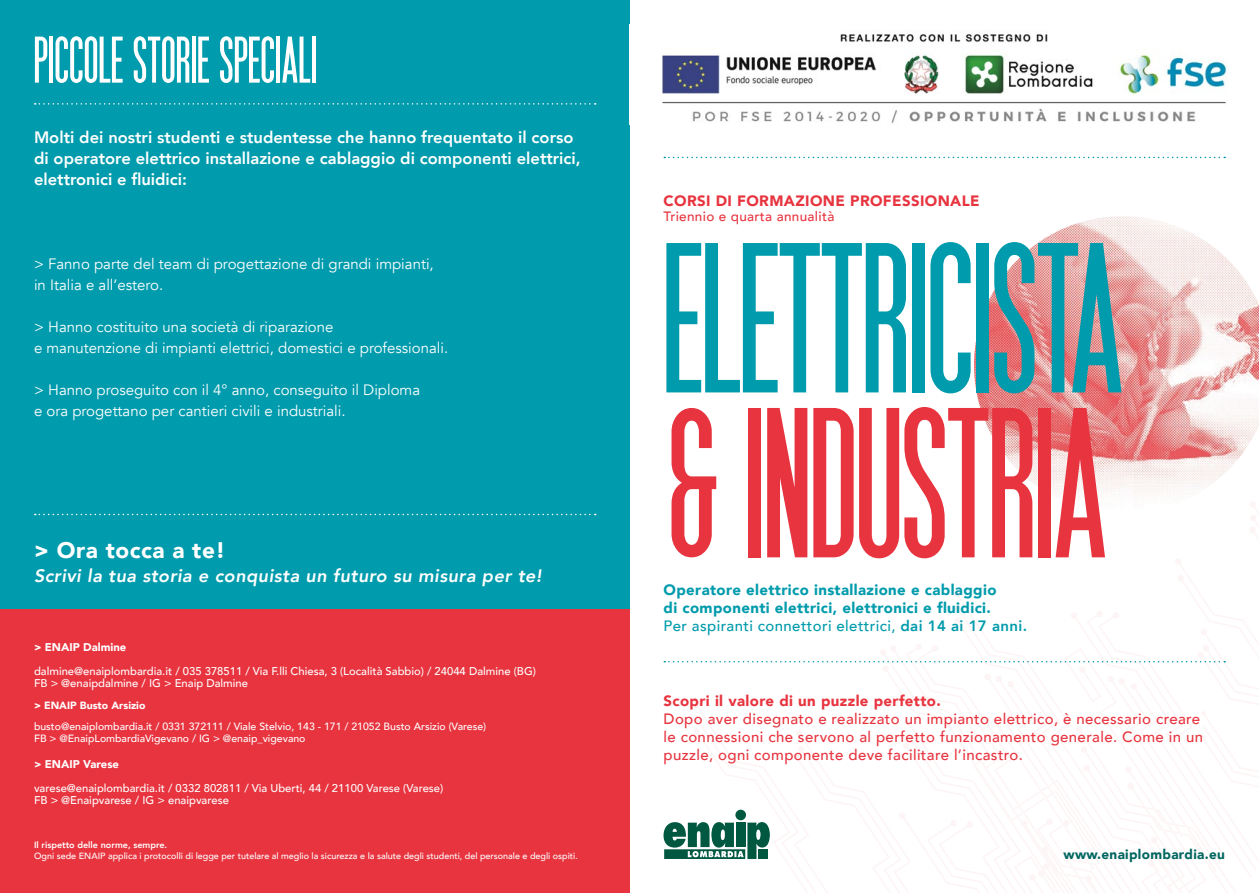
<style>
.page{position:relative;width:1259px;height:893px;background:#fff}
.page>*{position:absolute;margin:0;border:0;box-sizing:border-box;transform-origin:0 0}
.t1{font:700 219px "SF Movie Poster";color:#009bac}
.t2{font:700 219px "SF Movie Poster";color:#e7343f}
.t3{font:700 67.5px "SF Movie Poster";letter-spacing:.01em;color:#fff}
.t4{font:900 22.5px "Avenir";letter-spacing:.025em;color:#fff}
.t5{font:italic 800 18px "Avenir";letter-spacing:.025em;color:#fff}
.t6{font:800 16.5px/21px "Avenir";color:#fff}
.t7{font:15px/21px "Avenir";color:#fff}
.t8{font:500 15px/18px "Avenir";letter-spacing:.025em;color:#e7343f}
.t9{font:900 15px/18px "Avenir";letter-spacing:.025em;color:#009bac}
.t10{font:900 15px "Avenir";letter-spacing:.025em;color:#e7343f}
.t11{font:500 13.5px "Avenir";letter-spacing:.025em;color:#e7343f}
.t12{font:900 13.5px "Avenir";letter-spacing:.025em;color:#006760}
.t13{font:500 11.25px/12px "Avenir";color:#fff}
.t14{font:900 11.25px "Avenir";color:#fff}
.t15{font:500 10.5px/12px "Avenir";color:#fff}
.t16{font:900 10.5px "Avenir";color:#fff}
.t17{font:500 9px "Avenir";color:#fff}
.t18{font:800 9px "Avenir";color:#fff}
.s1{font-weight:500}
.s2{font-weight:800}
</style>
<div class="page">
<img style="left:974px;top:216px;width:285px;height:283px">
<div style="left:0;top:0;width:629px;height:893px;background:#009bac"></div>
<img style="left:662px;top:34px;width:565px;height:89px">
<svg style="left:664px;top:157px;width:561px;height:1px"></svg>
<div style="left:0;top:610px;width:629px;height:283px;background:#e7343f"></div>
<svg style="left:35px;top:103px;width:561px;height:2px"></svg>
<svg style="left:35px;top:514px;width:561px;height:1px"></svg>
<svg style="left:663px;top:660px;width:563px;height:199px"></svg>
<h2 class="t3" style="left:34px;top:25px;width:284px">PICCOLE STORIE SPECIALI</h2>
<p class="t6" style="left:34px;top:126px;width:548px">Molti dei nostri studenti e studentesse che hanno frequentato il corso di operatore elettrico installazione e cablaggio di componenti elettrici, elettronici e fluidici:</p>
<p class="t7" style="left:34px;top:253px;width:401px">&gt; Fanno parte del team di progettazione di grandi impianti, in Italia e all’estero.</p>
<p class="t7" style="left:34px;top:316px;width:416px">&gt; Hanno costituito una società di riparazione<br>e manutenzione di impianti elettrici, domestici e professionali.</p>
<p class="t7" style="left:34px;top:379px;width:388px">&gt; Hanno proseguito con il 4° anno, conseguito il Diploma e ora progettano per cantieri civili e industriali.</p>
<h3 class="t4" style="left:34px;top:531px;width:193px">&gt; Ora tocca a te!</h3>
<p class="t5" style="left:34px;top:565px;width:509px">Scrivi la tua storia e conquista un futuro su misura per te!</p>
<p class="t14" style="left:34px;top:637px;width:94px">&gt; ENAIP Dalmine</p>
<p class="t13" style="left:34px;top:664px;width:503px">dalmine@enaiplombardia.it / 035 378511 / Via F.lli Chiesa, 3 (Località Sabbio) / 24044 Dalmine (BG)<br>FB &gt; @enaipdalmine / IG &gt; Enaip Dalmine</p>
<p class="t16" style="left:34px;top:696px;width:113px">&gt; ENAIP Busto Arsizio</p>
<p class="t15" style="left:34px;top:720px;width:453px">busto@enaiplombardia.it / 0331 372111 / Viale Stelvio, 143 - 171 / 21052 Busto Arsizio (Varese)<br>FB &gt; @EnaipLombardiaVigevano / IG &gt; @enaip_vigevano</p>
<p class="t14" style="left:34px;top:754px;width:87px">&gt; ENAIP Varese</p>
<p class="t13" style="left:34px;top:781px;width:411px">varese@enaiplombardia.it / 0332 802811 / Via Uberti, 44 / 21100 Varese (Varese)<br>FB &gt; @Enaipvarese / IG &gt; enaipvarese</p>
<p class="t18" style="left:34px;top:838px;width:135px">Il rispetto delle norme, sempre.</p>
<p class="t17" style="left:34px;top:848px;width:545px">Ogni sede ENAIP applica i protocolli di legge per tutelare al meglio la sicurezza e la salute degli studenti, del personale e degli ospiti.</p>
<p class="t10" style="left:663px;top:188px;width:318px">CORSI DI FORMAZIONE PROFESSIONALE</p>
<p class="t11" style="left:663px;top:204px;width:172px">Triennio e quarta annualità</p>
<h1 class="t1" style="left:663px;top:206px;width:461px">ELETTRICISTA</h1>
<h1 class="t2" style="left:663px;top:371px;width:444px">&amp;INDUSTRIA</h1>
<p class="t9" style="left:663px;top:580px;width:365px">Operatore elettrico installazione e cablaggio<br>di componenti elettrici, elettronici e fluidici.<br><span class="s1">Per aspiranti connettori elettrici,</span> <span class="s2">dai 14 ai 17 anni.</span></p>
<p class="t10" style="left:663px;top:688px;width:279px">Scopri il valore di un puzzle perfetto.</p>
<p class="t8" style="left:663px;top:709px;width:541px">Dopo aver disegnato e realizzato un impianto elettrico, è necessario creare le connessioni che servono al perfetto funzionamento generale. Come in un puzzle, ogni componente deve facilitare l’incastro.</p>
<p class="t12" style="left:1063px;top:843px;width:163px">www.enaiplombardia.eu</p>
</div>
